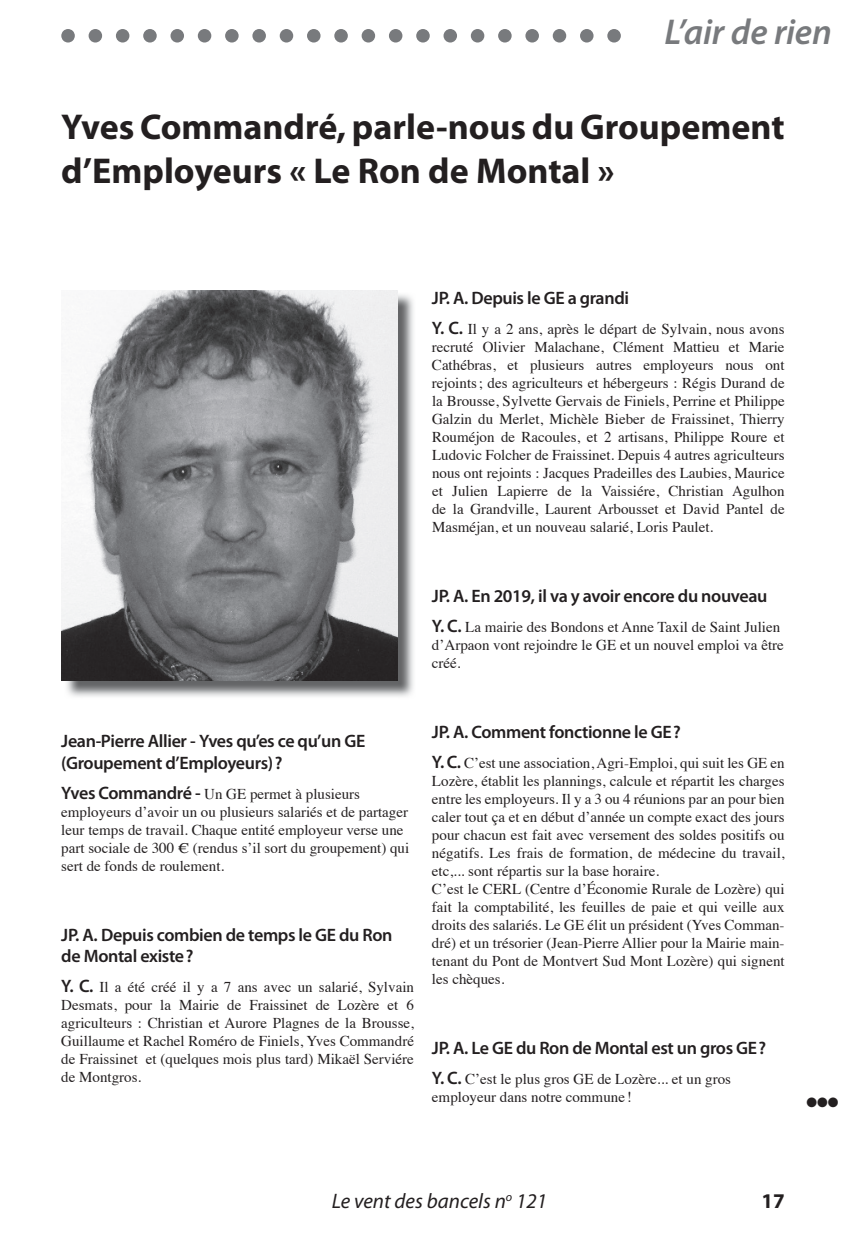
<style>
.page{position:relative;width:863px;height:1233px;background:#fff}
.page>*{position:absolute;margin:0;border:0;box-sizing:border-box;transform-origin:0 0}
.t1{font:700 36px/43.2px "Myriad Pro";color:#231f20}
.t2{font:italic 600 36px "Myriad Pro";letter-spacing:-.005em;color:#787a7d}
.t3{font:italic 21px "Myriad Pro";color:#231f20}
.t4{font:700 21px "Myriad Pro";color:#231f20}
.t5{font:600 18px/21.6px "Myriad Pro";letter-spacing:-.02em;color:#231f20}
.t6{font:15px/18px "Times";color:#231f20}
.t7{font:13.5px "Zapf Dingbats ITC";color:#231f20}
.s1{font-family:"Myriad Pro";font-weight:600;font-size:18px}
</style>
<div class="page">
<svg style="left:61px;top:29px;width:560px;height:14px"></svg>
<img style="left:64px;top:292px;width:350px;height:405px">
<img style="left:61px;top:290px;width:336px;height:390px">
<h1 class="t2" style="left:664px;top:9px;width:169px">L’air de rien</h1>
<h1 class="t1" style="left:61px;top:104px;width:724px">Yves Commandré, parle-nous du Groupement d’Employeurs « Le Ron de Montal »</h1>
<p class="t5" style="left:432px;top:286px;width:198px">JP. A. Depuis le GE a grandi</p>
<p class="t6" style="left:432px;top:318px;width:354px;text-align:justify"><span class="s1">Y. C.</span> Il y a 2 ans, après le départ de Sylvain, nous avons recruté Olivier Malachane, Clément Mattieu et Marie Cathébras, et plusieurs autres employeurs nous ont rejoints ; des agriculteurs et hébergeurs : Régis Durand de la Brousse, Sylvette Gervais de Finiels, Perrine et Philippe Galzin du Merlet, Michèle Bieber de Fraissinet, Thierry Rouméjon de Racoules, et 2 artisans, Philippe Roure et Ludovic Folcher de Fraissinet. Depuis 4 autres agriculteurs nous ont rejoints : Jacques Pradeilles des Laubies, Maurice et Julien Lapierre de la Vaissiére, Christian Agulhon de la Grandville, Laurent Arbousset et David Pantel de Masméjan, et un nouveau salarié, Loris Paulet.</p>
<p class="t5" style="left:432px;top:584px;width:337px">JP. A. En 2019, il va y avoir encore du nouveau</p>
<p class="t6" style="left:432px;top:616px;width:353px"><span class="s1">Y. C.</span> La mairie des Bondons et Anne Taxil de Saint Julien d’Arpaon vont rejoindre le GE et un nouvel emploi va être créé.</p>
<p class="t5" style="left:61px;top:729px;width:305px">Jean-Pierre Allier - Yves qu’es ce qu’un GE (Groupement d’Employeurs) ?</p>
<p class="t6" style="left:61px;top:783px;width:349px"><span class="s1">Yves Commandré -</span> Un GE permet à plusieurs employeurs d’avoir un ou plusieurs salariés et de partager leur temps de travail. Chaque entité employeur verse une part sociale de 300 € (rendus s’il sort du groupement) qui sert de fonds de roulement.</p>
<p class="t5" style="left:61px;top:923px;width:332px">JP. A. Depuis combien de temps le GE du Ron de Montal existe ?</p>
<p class="t6" style="left:61px;top:976px;width:354px;text-align:justify"><span class="s1">Y. C.</span> Il a été créé il y a 7 ans avec un salarié, Sylvain Desmats, pour la Mairie de Fraissinet de Lozère et 6 agriculteurs : Christian et Aurore Plagnes de la Brousse, Guillaume et Rachel Roméro de Finiels, Yves Commandré de Fraissinet et (quelques mois plus tard) Mikaël Serviére de Montgros.</p>
<p class="t5" style="left:432px;top:720px;width:250px">JP. A. Comment fonctionne le GE ?</p>
<p class="t6" style="left:432px;top:752px;width:354px"><span class="s1">Y. C.</span> C’est une association, Agri-Emploi, qui suit les GE en Lozère, établit les plannings, calcule et répartit les charges entre les employeurs. Il y a 3 ou 4 réunions par an pour bien caler tout ça et en début d’année un compte exact des jours pour chacun est fait avec versement des soldes positifs ou négatifs. Les frais de formation, de médecine du travail, etc,... sont répartis sur la base horaire.<br>C’est le CERL (Centre d’Économie Rurale de Lozère) qui fait la comptabilité, les feuilles de paie et qui veille aux droits des salariés. Le GE élit un président (Yves Comman&shy;dré) et un trésorier (Jean-Pierre Allier pour la Mairie main&shy;tenant du Pont de Montvert Sud Mont Lozère) qui signent les chèques.</p>
<p class="t5" style="left:432px;top:1036px;width:336px">JP. A. Le GE du Ron de Montal est un gros GE ?</p>
<p class="t6" style="left:432px;top:1068px;width:300px"><span class="s1">Y. C.</span> C’est le plus gros GE de Lozère... et un gros employeur dans notre commune !</p>
<p class="t7" style="left:806px;top:1095px;width:34px">●●●</p>
<h2 class="t3" style="left:332px;top:1187px;width:217px">Le vent des bancels n<sup>o</sup> 121</h2>
<h2 class="t4" style="left:761px;top:1186px;width:25px">17</h2>
</div>
